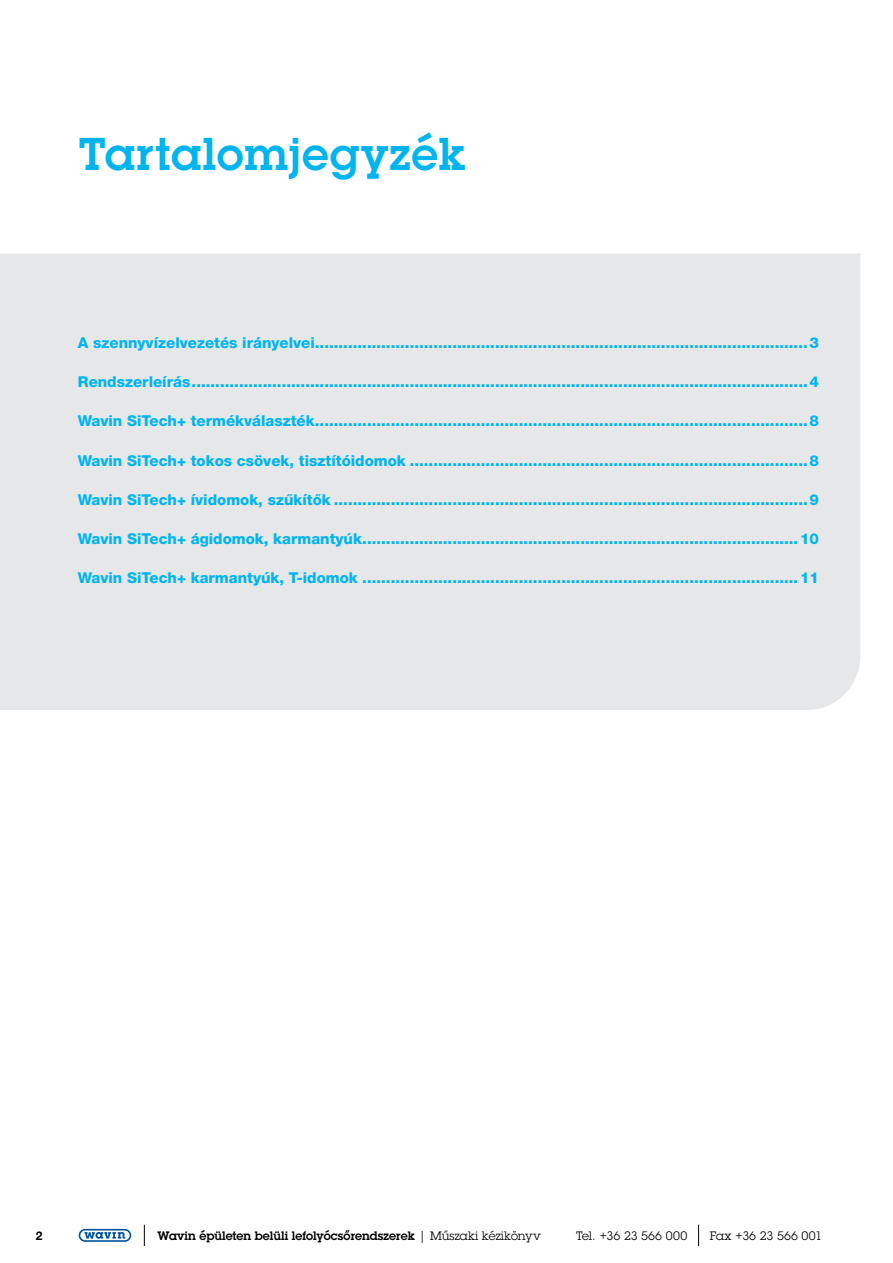
<style>
.page{position:relative;width:893px;height:1263px;background:#fff}
.page>*{position:absolute;margin:0;border:0;box-sizing:border-box;transform-origin:0 0}
.t1{font:600 45px "Lubalin Graphfor Wavin";letter-spacing:.03em;color:#00b5ef}
.t2{font:800 15px "Helvetica Neue LT Pro";color:#00b5ef}
.t3{font:600 12px "Lubalin Graphfor Wavin";letter-spacing:.005em;color:#000}
.t4{font:12px "Lubalin Graphfor Wavin";letter-spacing:-.005em;color:#000}
.t5{font:700 12px "Helvetica Neue LT Pro";color:#000}
.s1{font-weight:400}
</style>
<div class="page">
<div style="left:79px;top:1229px;width:52px;height:13px;border:2px solid #00529c;border-radius:6px"></div>
<svg style="left:85px;top:1232px;width:40px;height:7px"></svg>
<svg style="left:144px;top:1225px;width:1px;height:21px"></svg>
<svg style="left:698px;top:1225px;width:1px;height:21px"></svg>
<div style="left:0;top:253px;width:860px;height:457px;background:#e6e7e8"></div>
<h1 class="t1" style="left:79px;top:124px;width:389px">Tartalomjegyzék</h1>
<p class="t2" style="left:78px;top:334px;width:742px">A szennyvízelvezetés irányelvei........................................................................................................3</p>
<p class="t2" style="left:78px;top:373px;width:742px">Rendszerleírás..................................................................................................................................4</p>
<p class="t2" style="left:78px;top:412px;width:742px">Wavin SiTech+ termékválaszték........................................................................................................8</p>
<p class="t2" style="left:78px;top:451px;width:742px">Wavin SiTech+ tokos csövek, tisztítóidomok ....................................................................................8</p>
<p class="t2" style="left:78px;top:490px;width:742px">Wavin SiTech+ ívidomok, szűkítők ....................................................................................................9</p>
<p class="t2" style="left:78px;top:530px;width:742px">Wavin SiTech+ ágidomok, karmantyúk............................................................................................10</p>
<p class="t2" style="left:78px;top:569px;width:742px">Wavin SiTech+ karmantyúk, T-idomok ............................................................................................11</p>
<p class="t5" style="left:36px;top:1228px;width:8px">2</p>
<p class="t3" style="left:157px;top:1228px;width:385px">Wavin épületen belüli lefolyócsőrendszerek <span class="s1">| Műszaki kézikönyv</span></p>
<p class="t4" style="left:576px;top:1227px;width:113px">Tel. +36 23 566 000</p>
<p class="t4" style="left:710px;top:1227px;width:114px">Fax +36 23 566 001</p>
</div>
